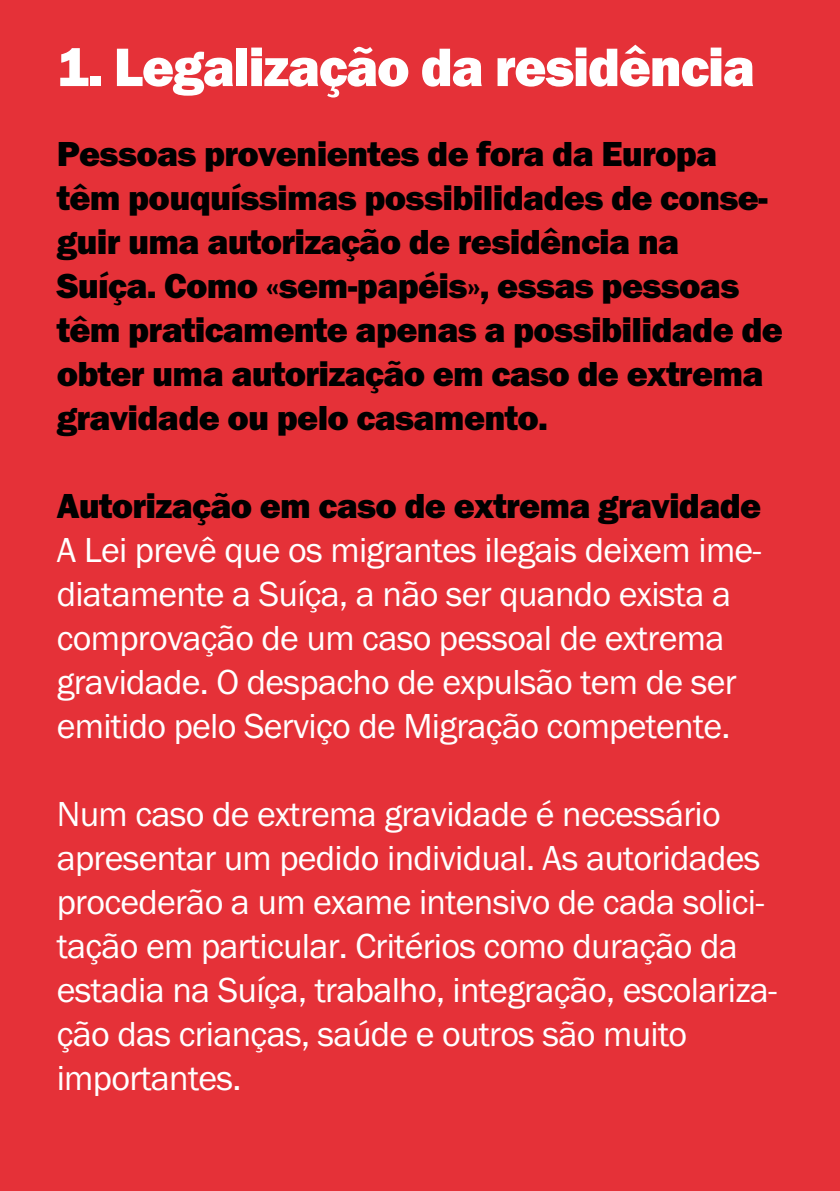
<style>
.page{position:relative;width:840px;height:1191px;background:#fff}
.page>*{position:absolute;margin:0;border:0;box-sizing:border-box;transform-origin:0 0}
.t1{font:56px "Franklin Got URWT Hea";letter-spacing:-.025em;color:#fff}
.t2{font:36px/44px "Franklin Got URWT Boo";letter-spacing:-.02em;color:#fff}
.t3{font:36px/44px "Franklin Got URWT Hea";letter-spacing:-.02em;color:#000}
</style>
<div class="page">
<div style="left:0;top:0;width:839px;height:1191px;background:#e53138"></div>
<h1 class="t1" style="left:57px;top:35px;width:699px">1. Legalização da residência</h1>
<p class="t3" style="left:57px;top:132px;width:727px">Pessoas provenientes de fora da Europa têm pouquíssimas possibilidades de conse&shy;guir uma autorização de residência na Suíça. Como «sem-papéis», essas pessoas têm praticamente apenas a possibilidade de obter uma autorização em caso de extrema gravidade ou pelo casamento.</p>
<p class="t3" style="left:57px;top:484px;width:705px">Autorização em caso de extrema gravidade</p>
<p class="t2" style="left:57px;top:529px;width:706px">A Lei prevê que os migrantes ilegais deixem ime&shy;diatamente a Suíça, a não ser quando exista a comprovação de um caso pessoal de extrema gravidade. O despacho de expulsão tem de ser emitido pelo Serviço de Migração competente.</p>
<p class="t2" style="left:57px;top:793px;width:721px">Num caso de extrema gravidade é necessário apresentar um pedido individual. As autoridades procederão a um exame intensivo de cada solici&shy;tação em particular. Critérios como duração da estadia na Suíça, trabalho, integração, escolariza&shy;ção das crianças, saúde e outros são muito importantes.</p>
</div>
